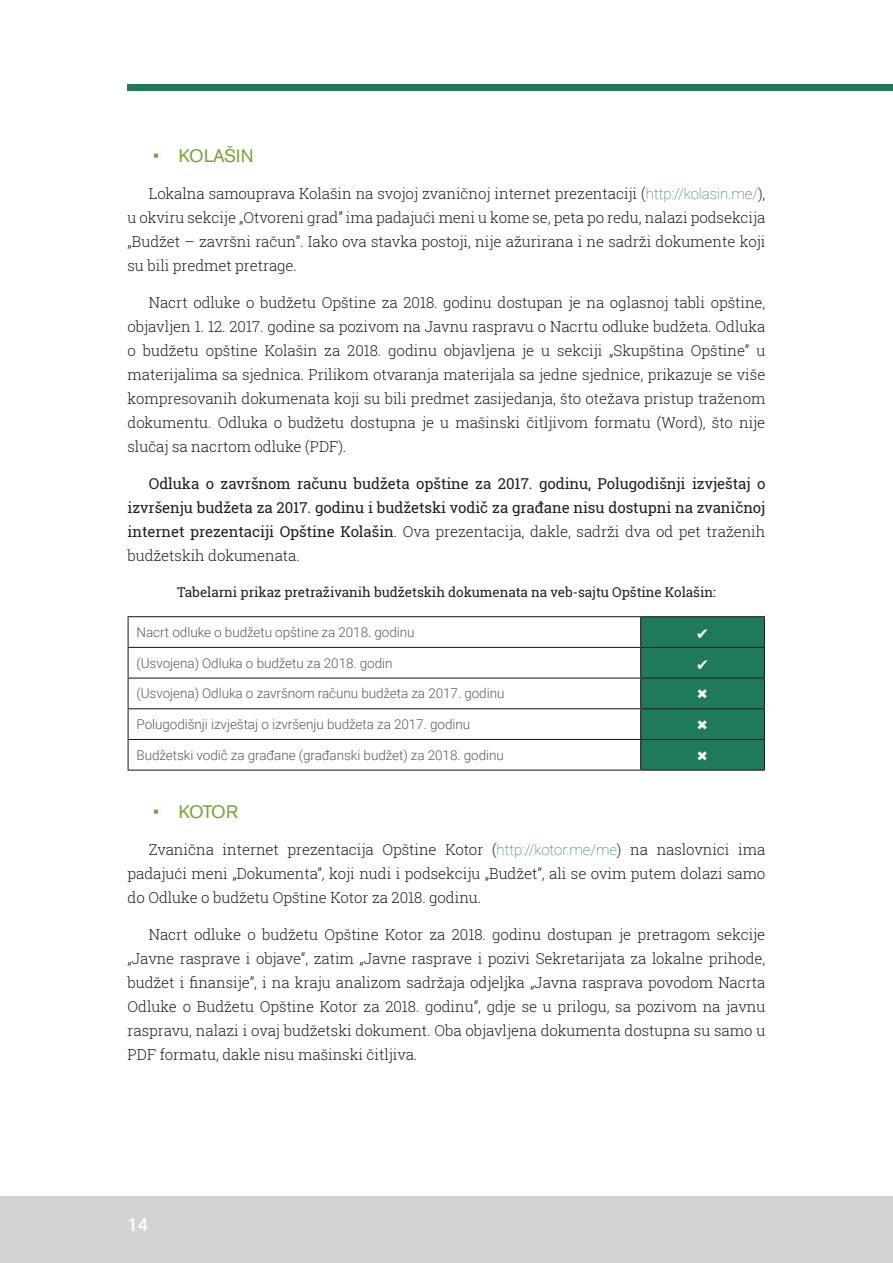
<style>
.page{position:relative;width:893px;height:1263px;background:#fff}
.page>*{position:absolute;margin:0;border:0;box-sizing:border-box;transform-origin:0 0}
.t1{font:18px "Akzidenz Grotesk Pro";letter-spacing:-.005em;color:#73a533}
.t2{font:18px "Akzidenz Grotesk Pro";letter-spacing:-.025em;color:#73a533}
.t3{font:18px "Menlo";color:#fff}
.t4{font:500 18px "Roboto";color:#fff}
.Body_text{font:300 15px/24px "Roboto Slab";letter-spacing:-.005em;color:#231f20;text-align:justify}
.Body_text-2{font:15px/24px "Roboto Slab";letter-spacing:-.005em;color:#231f20;text-align:justify}
.texbox_2{font:300 13.5px "Roboto";letter-spacing:-.005em;color:#58595b}
.ispodtabele{font:13.5px "Roboto Slab";letter-spacing:-.005em;color:#231f20}
.s1{font-family:"Roboto";font-weight:100;color:#156a4e}
.s2{font-weight:300}
</style>
<div class="page">
<div style="left:0;top:1196px;width:893px;height:67px;background:#d1d3d4"></div>
<div style="left:128px;top:84px;width:765px;height:6px;background:#1f7a5b"></div>
<hr style="left:128px;top:616px;width:513px;height:1px;background:#231f20">
<hr style="left:128px;top:617px;width:1px;height:30px;background:#231f20">
<hr style="left:641px;top:616px;width:124px;height:1px;background:#231f20">
<hr style="left:128px;top:647px;width:513px;height:1px;background:#231f20">
<hr style="left:128px;top:677px;width:513px;height:2px;background:#231f20">
<svg style="left:128px;top:648px;width:1px;height:60px"></svg>
<div style="left:640px;top:617px;width:125px;height:153px;background:#1f7a5b"></div>
<hr style="left:128px;top:708px;width:513px;height:1px;background:#231f20">
<hr style="left:128px;top:709px;width:1px;height:30px;background:#231f20">
<hr style="left:641px;top:708px;width:124px;height:1px;background:#231f20">
<hr style="left:640px;top:709px;width:1px;height:30px;background:#231f20">
<hr style="left:764px;top:709px;width:1px;height:30px;background:#231f20">
<hr style="left:128px;top:739px;width:513px;height:1px;background:#231f20">
<hr style="left:128px;top:740px;width:1px;height:30px;background:#231f20">
<hr style="left:641px;top:739px;width:124px;height:1px;background:#231f20">
<hr style="left:640px;top:740px;width:1px;height:30px;background:#231f20">
<hr style="left:764px;top:740px;width:1px;height:30px;background:#231f20">
<hr style="left:128px;top:770px;width:513px;height:1px;background:#231f20">
<hr style="left:641px;top:770px;width:124px;height:1px;background:#231f20">
<p class="t1" style="left:153px;top:144px;width:102px">• KOLAŠIN</p>
<p class="Body_text" style="left:128px;top:181px;width:639px;text-indent:21px">Lokalna samouprava Kolašin na svojoj zvaničnoj internet prezentaciji (<span class="s1">http://kolasin.me/</span>), u okviru sekcije „Otvoreni grad” ima padajući meni u kome se, peta po redu, nalazi podsekcija „Budžet – završni račun”. Iako ova stavka postoji, nije ažurirana i ne sadrži dokumente koji su bili predmet pretrage.</p>
<p class="Body_text" style="left:128px;top:290px;width:639px;text-indent:21px">Nacrt odluke o budžetu Opštine za 2018. godinu dostupan je na oglasnoj tabli opštine, objavljen 1. 12. 2017. godine sa pozivom na Javnu raspravu o Nacrtu odluke budžeta. Odluka o budžetu opštine Kolašin za 2018. godinu objavljena je u sekciji „Skupština Opštine” u materijalima sa sjednica. Prilikom otvaranja materijala sa jedne sjednice, prikazuje se više kompresovanih dokumenata koji su bili predmet zasijedanja, što otežava pristup traženom dokumentu. Odluka o budžetu dostupna je u mašinski čitljivom formatu (Word), što nije slučaj sa nacrtom odluke (PDF).</p>
<p class="Body_text-2" style="left:128px;top:471px;width:639px;text-indent:21px">Odluka o završnom računu budžeta opštine za 2017. godinu, Polugodišnji izvještaj o izvršenju budžeta za 2017. godinu i budžetski vodič za građane nisu dostupni na zvaničnoj internet prezentaciji Opštine Kolašin<span class="s2">. Ova prezentacija, dakle, sadrži dva od pet traženih budžetskih dokumenata.</span></p>
<p class="ispodtabele" style="left:177px;top:583px;width:540px">Tabelarni prikaz pretraživanih budžetskih dokumenata na veb-sajtu Opštine Kolašin:</p>
<p class="texbox_2" style="left:137px;top:623px;width:279px">Nacrt odluke o budžetu opštine za 2018. godinu</p>
<p class="t3" style="left:697px;top:620px;width:12px">✔</p>
<p class="texbox_2" style="left:137px;top:653px;width:257px">(Usvojena) Odluka o budžetu za 2018. godin</p>
<p class="t3" style="left:697px;top:651px;width:12px">✔</p>
<p class="texbox_2" style="left:137px;top:684px;width:369px">(Usvojena) Odluka o završnom računu budžeta za 2017. godinu</p>
<p class="t3" style="left:697px;top:681px;width:12px">✖</p>
<p class="texbox_2" style="left:137px;top:715px;width:335px">Polugodišnji izvještaj o izvršenju budžeta za 2017. godinu</p>
<p class="t3" style="left:697px;top:712px;width:12px">✖</p>
<p class="texbox_2" style="left:137px;top:746px;width:369px">Budžetski vodič za građane (građanski budžet) za 2018. godinu</p>
<p class="t3" style="left:697px;top:743px;width:12px">✖</p>
<p class="t2" style="left:153px;top:800px;width:86px">• KOTOR</p>
<p class="Body_text" style="left:128px;top:837px;width:639px;text-indent:21px">Zvanična internet prezentacija Opštine Kotor (<span class="s1">http://kotor.me/me</span>) na naslovnici ima padajući meni „Dokumenta”, koji nudi i podsekciju „Budžet”, ali se ovim putem dolazi samo do Odluke o budžetu Opštine Kotor za 2018. godinu.</p>
<p class="Body_text" style="left:128px;top:922px;width:639px;text-indent:21px">Nacrt odluke o budžetu Opštine Kotor za 2018. godinu dostupan je pretragom sekcije „Javne rasprave i objave”, zatim „Javne rasprave i pozivi Sekretarijata za lokalne prihode, budžet i finansije”, i na kraju analizom sadržaja odjeljka „Javna rasprava povodom Nacrta Odluke o Budžetu Opštine Kotor za 2018. godinu”, gdje se u prilogu, sa pozivom na javnu raspravu, nalazi i ovaj budžetski dokument. Oba objavljena dokumenta dostupna su samo u PDF formatu, dakle nisu mašinski čitljiva.</p>
<p class="t4" style="left:128px;top:1212px;width:22px">14</p>
</div>
